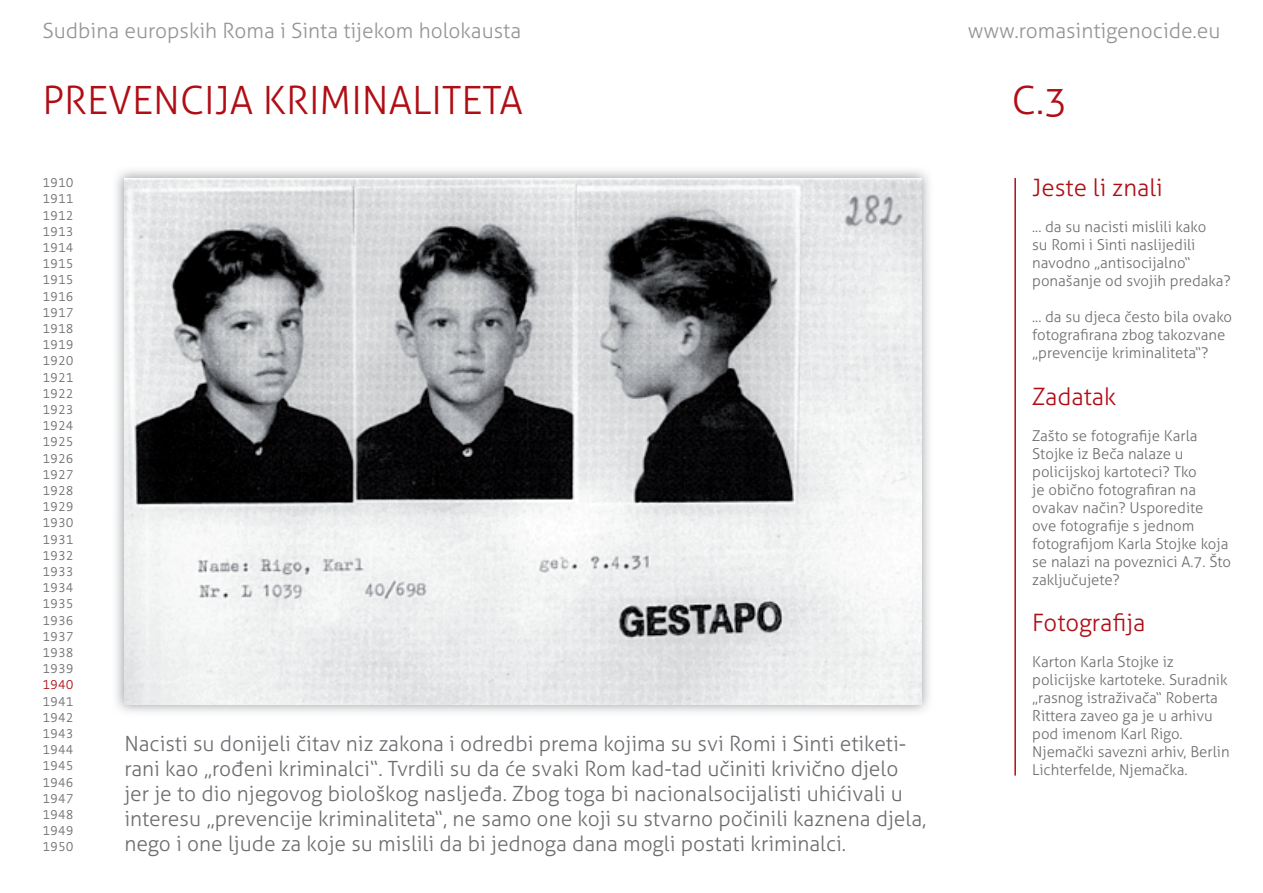
<style>
.page{position:relative;width:1263px;height:893px;background:#fff}
.page>*{position:absolute;margin:0;border:0;box-sizing:border-box;transform-origin:0 0}
.t1{font:300 39px "Aller";color:#b00d15}
.t2{font:300 24px "Aller";color:#b00d15}
.t3{font:300 21px/25.2px "Aller";color:#6c6d70}
.t4{font:300 21px "Aller";color:#939598}
.t5{font:300 15px/18px "Aller";color:#6c6d70}
.t6{font:300 13.5px/16.2px "Strada TF";color:#6c6d70;text-align:justify}
.t7{font:300 13.5px "Strada TF";color:#b00d15}
</style>
<div class="page">
<img style="left:116px;top:170px;width:813px;height:542px">
<img style="left:124px;top:178px;width:797px;height:526px">
<hr style="left:1014px;top:178px;width:2px;height:597px;background:#b00d15">
<h3 class="t4" style="left:43px;top:18px;width:480px">Sudbina europskih Roma i Sinta tijekom holokausta</h3>
<h3 class="t4" style="left:968px;top:18px;width:254px">www.romasintigenocide.eu</h3>
<h1 class="t1" style="left:43px;top:76px;width:482px">PREVENCIJA KRIMINALITETA</h1>
<h1 class="t1" style="left:1012px;top:76px;width:57px">C.3</h1>
<p class="t6" style="left:43px;top:175px;width:33px">1910<br>1911<br>1912<br>1913<br>1914<br>1915<br>1915<br>1916<br>1917<br>1918<br>1919<br>1920<br>1921<br>1922<br>1923<br>1924<br>1925<br>1926<br>1927<br>1928<br>1929<br>1930<br>1931<br>1932<br>1933<br>1934<br>1935<br>1936<br>1937<br>1938<br>1939</p>
<p class="t7" style="left:43px;top:677px;width:33px">1940</p>
<p class="t6" style="left:43px;top:693px;width:33px">1941<br>1942<br>1943<br>1944<br>1945<br>1946<br>1947<br>1948<br>1949<br>1950</p>
<p class="t3" style="left:124px;top:731px;width:803px">Nacisti su donijeli čitav niz zakona i odredbi prema kojima su svi Romi i Sinti etiketi&shy;rani kao „rođeni kriminalci“. Tvrdili su da će svaki Rom kad-tad učiniti krivično djelo jer je to dio njegovog biološkog nasljeđa. Zbog toga bi nacionalsocijalisti uhićivali u interesu „prevencije kriminaliteta“, ne samo one koji su stvarno počinili kaznena djela, nego i one ljude za koje su mislili da bi jednoga dana mogli postati kriminalci.</p>
<h2 class="t2" style="left:1032px;top:173px;width:132px">Jeste li znali</h2>
<p class="t5" style="left:1032px;top:217px;width:200px">... da su nacisti mislili kako<br>su Romi i Sinti naslijedili navodno „antisocijalno“ ponašanje od svojih predaka?</p>
<p class="t5" style="left:1032px;top:307px;width:201px">... da su djeca često bila ovako fotografirana zbog takozvane „prevencije kriminaliteta“?</p>
<h2 class="t2" style="left:1032px;top:382px;width:85px">Zadatak</h2>
<p class="t5" style="left:1032px;top:426px;width:200px">Zašto se fotografije Karla<br>Stojke iz Beča nalaze u policijskoj kartoteci? Tko<br>je obično fotografiran na ovakav način? Usporedite ove fotografije s jednom fotografijom Karla Stojke koja se nalazi na poveznici A.7. Što zaključujete?</p>
<h2 class="t2" style="left:1032px;top:608px;width:115px">Fotografija</h2>
<p class="t5" style="left:1032px;top:653px;width:199px">Karton Karla Stojke iz policijske kartoteke. Suradnik „rasnog istraživača“ Roberta<br>Rittera zaveo ga je u arhivu pod imenom Karl Rigo.<br>Njemački savezni arhiv, Berlin<br>Lichterfelde, Njemačka.</p>
</div>
